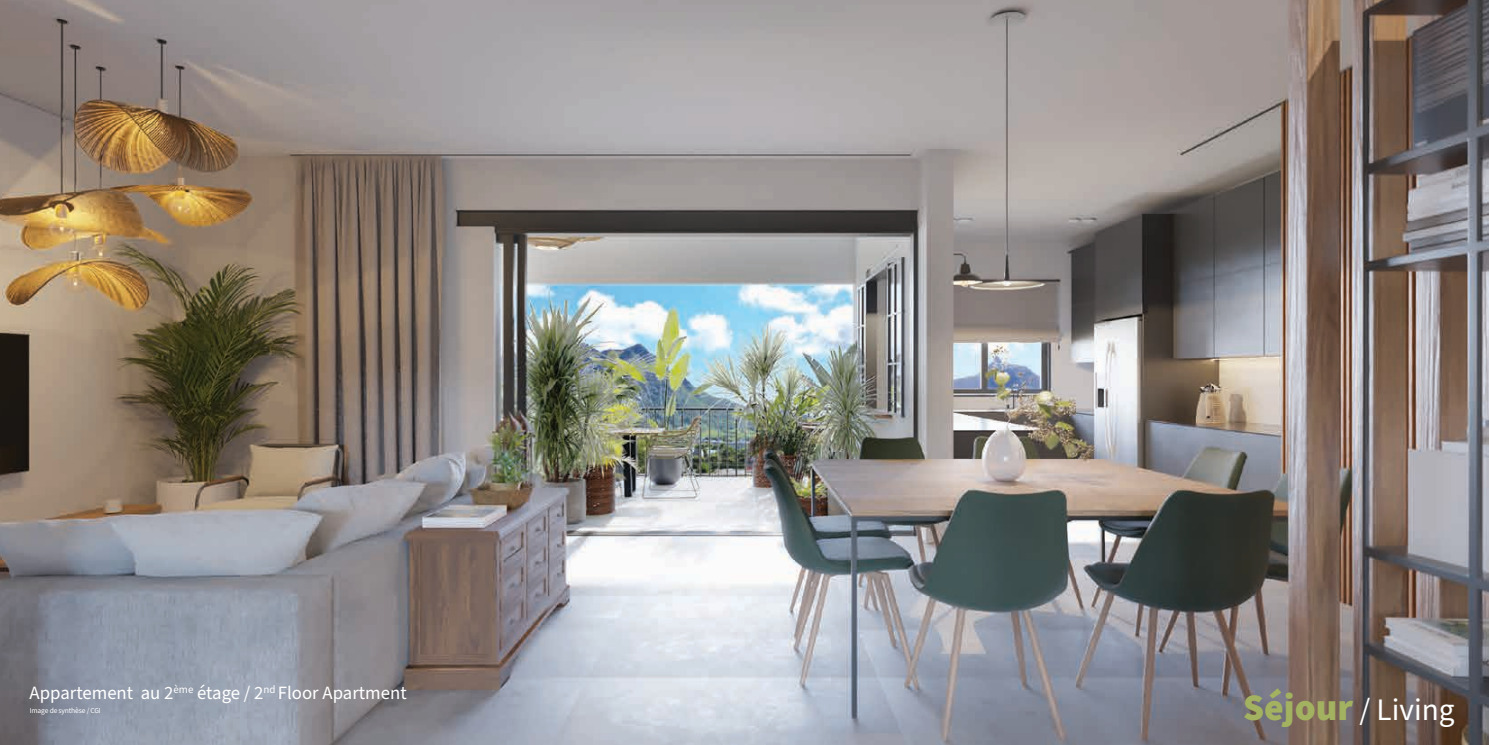
<style>
.page{position:relative;width:1489px;height:745px;background:#fff}
.page>*{position:absolute;margin:0;border:0;box-sizing:border-box;transform-origin:0 0}
.t1{font:31.25px "Source Sans Pro";color:#fff}
.t2{font:18.75px "Source Sans Pro";color:#fff}
.t3{font:7.5px "Source Sans Pro";letter-spacing:-.02em;color:#fff}
.s1{font-weight:900;font-size:37.5px;color:#a3b260}
</style>
<div class="page">
<img style="left:0;top:0;width:1488px;height:744px">
<p class="t2" style="left:30px;top:679px;width:378px">Appartement au 2<sup>ème</sup> étage / 2<sup>nd</sup> Floor Apartment</p>
<p class="t3" style="left:30px;top:704px;width:73px">Image de synthèse / CGI</p>
<h1 class="t1" style="left:1242px;top:688px;width:213px"><span class="s1">Séjour</span> / Living</h1>
</div>
